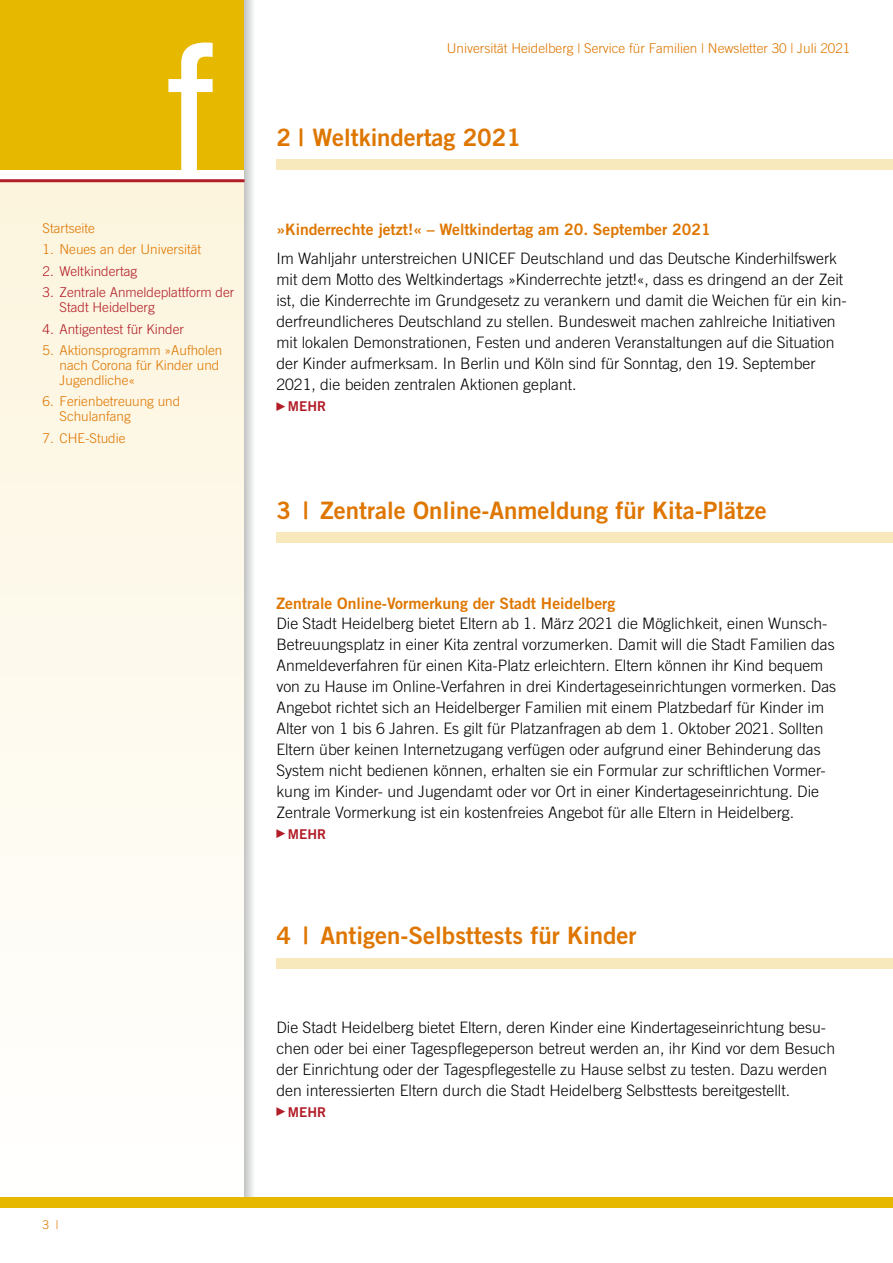
<style>
.page{position:relative;width:893px;height:1263px;background:#fff}
.page>*{position:absolute;margin:0;border:0;box-sizing:border-box;transform-origin:0 0}
.H1_Head_orange{font:24px "Trade Gothic LT Std Bd 2";color:#de7600}
.Fließ{font:300 15.75px/21px "Trade Gothic LT Std";color:#000}
.H2_Subhead_orange{font:15.75px "Trade Gothic LT Std Bd 2";color:#de7600}
.Fließ_orange{font:300 13.5px/15px "Trade Gothic LT Std";color:#de7600}
.Fließ_orange-2{font:300 13.5px/15px "Trade Gothic LT Std";color:#b21c27}
.Fließ-2{font:13.5px "Trade Gothic LT Std Bd 2";color:#b21c27}
.t1{font:300 12px "Trade Gothic LT Std";color:#de7600}
</style>
<div class="page">
<div style="left:0;top:181px;width:244px;height:1016px;background:linear-gradient(to bottom,#fcf4dd,#fff)"></div>
<div style="left:0;top:0;width:244px;height:170px;background:#e7b800"></div>
<svg style="left:244px;top:0;width:9px;height:1197px;background:#d9dada"></svg>
<hr style="left:0;top:179px;width:244px;height:3px;background:#b21c27">
<svg style="left:168px;top:43px;width:45px;height:127px"></svg>
<div style="left:0;top:1197px;width:893px;height:11px;background:#e7b800"></div>
<div style="left:276px;top:159px;width:617px;height:11px;background:#f8e9bc"></div>
<div style="left:276px;top:533px;width:617px;height:10px;background:#f8e9bc"></div>
<div style="left:276px;top:958px;width:617px;height:10px;background:#f8e9bc"></div>
<p class="Fließ_orange" style="left:43px;top:221px;width:54px">Startseite</p>
<p class="Fließ_orange" style="left:43px;top:242px;width:160px">1. Neues an der Universität</p>
<p class="Fließ_orange-2" style="left:43px;top:263px;width:96px">2. Weltkindertag</p>
<p class="Fließ_orange-2" style="left:60px;top:285px;width:176px;text-indent:-17px">3. Zentrale Anmeldeplattform der<br>Stadt Heidelberg</p>
<p class="Fließ_orange-2" style="left:43px;top:321px;width:143px">4. Antigentest für Kinder</p>
<p class="Fließ_orange" style="left:60px;top:342px;width:164px;text-indent:-17px">5. Aktionsprogramm »Aufholen nach Corona für Kinder und<br>Jugendliche«</p>
<p class="Fließ_orange" style="left:60px;top:394px;width:122px;text-indent:-17px">6. Ferienbetreuung und<br>Schulanfang</p>
<p class="Fließ_orange" style="left:43px;top:430px;width:85px">7. CHE-Studie</p>
<p class="t1" style="left:43px;top:1218px;width:18px">3 |</p>
<p class="Fließ_orange" style="left:447px;top:40px;width:405px">Universität Heidelberg | Service für Familien | Newsletter 30 | Juli 2021</p>
<p class="H1_Head_orange" style="left:276px;top:123px;width:246px">2 | Weltkindertag 2021</p>
<p class="H2_Subhead_orange" style="left:276px;top:220px;width:436px">»Kinderrechte jetzt!« – Weltkindertag am 20. September 2021</p>
<p class="Fließ" style="left:276px;top:248px;width:572px">Im Wahljahr unterstreichen UNICEF Deutschland und das Deutsche Kinderhilfswerk mit dem Motto des Weltkindertags »Kinderrechte jetzt!«, dass es dringend an der Zeit ist, die Kinderrechte im Grundgesetz zu verankern und damit die Weichen für ein kin&shy;derfreundlicheres Deutschland zu stellen. Bundesweit machen zahlreiche Initiativen mit lokalen Demonstrationen, Festen und anderen Veranstaltungen auf die Situation der Kinder aufmerksam. In Berlin und Köln sind für Sonntag, den 19. September 2021, die beiden zentralen Aktionen geplant.</p>
<p class="Fließ-2" style="left:288px;top:398px;width:40px">MEHR</p>
<p class="H1_Head_orange" style="left:276px;top:496px;width:492px">3 | Zentrale Online-Anmeldung für Kita-Plätze</p>
<p class="H2_Subhead_orange" style="left:276px;top:593px;width:340px">Zentrale Online-Vormerkung der Stadt Heidelberg</p>
<p class="Fließ" style="left:276px;top:612px;width:561px">Die Stadt Heidelberg bietet Eltern ab 1. März 2021 die Möglichkeit, einen Wunsch-Betreuungsplatz in einer Kita zentral vorzumerken. Damit will die Stadt Familien das Anmeldeverfahren für einen Kita-Platz erleichtern. Eltern können ihr Kind bequem von zu Hause im Online-Verfahren in drei Kindertageseinrichtungen vormerken. Das Angebot richtet sich an Heidelberger Familien mit einem Platzbedarf für Kinder im Alter von 1 bis 6 Jahren. Es gilt für Platzanfragen ab dem 1. Oktober 2021. Sollten Eltern über keinen Internetzugang verfügen oder aufgrund einer Behinderung das System nicht bedienen können, erhalten sie ein Formular zur schriftlichen Vormer&shy;kung im Kinder- und Jugendamt oder vor Ort in einer Kindertageseinrichtung. Die Zentrale Vormerkung ist ein kostenfreies Angebot für alle Eltern in Heidelberg.</p>
<p class="Fließ-2" style="left:288px;top:826px;width:40px">MEHR</p>
<p class="H1_Head_orange" style="left:276px;top:921px;width:362px">4 | Antigen-Selbsttests für Kinder</p>
<p class="Fließ" style="left:276px;top:1017px;width:560px">Die Stadt Heidelberg bietet Eltern, deren Kinder eine Kindertageseinrichtung besu&shy;chen oder bei einer Tagespflegeperson betreut werden an, ihr Kind vor dem Besuch der Einrichtung oder der Tagespflegestelle zu Hause selbst zu testen. Dazu werden den interessierten Eltern durch die Stadt Heidelberg Selbsttests bereitgestellt.</p>
<p class="Fließ-2" style="left:288px;top:1104px;width:40px">MEHR</p>
</div>
